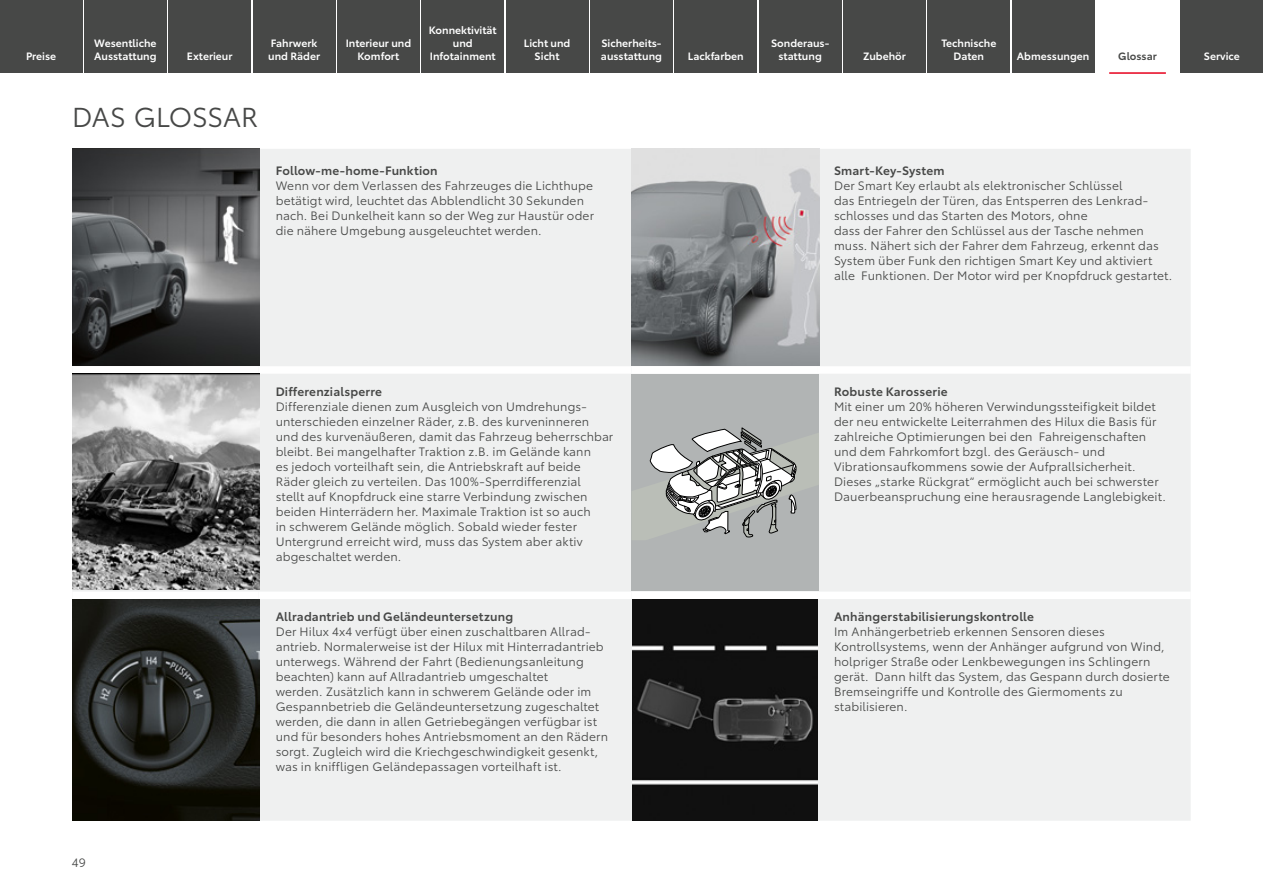
<style>
.page{position:relative;width:1263px;height:893px;background:#fff}
.page>*{position:absolute;margin:0;border:0;box-sizing:border-box;transform-origin:0 0}
.t1{font:27px "Toyota Type";letter-spacing:-.01em;color:#474847}
.t2{font:12px/15px "Toyota Type";letter-spacing:.01em;color:#474847}
.t3{font:600 12px "Toyota Type";letter-spacing:.015em;color:#474847}
.t4{font:600 10.5px/12.6px "Toyota Type";color:#fff;text-align:center}
.t5{font:600 10.5px "Toyota Type";color:#474847}
</style>
<div class="page">
<div style="left:72px;top:149px;width:1119px;height:672px;background:#eff0f0"></div>
<div style="left:72px;top:592px;width:187px;height:7px;background:#fff"></div>
<div style="left:259px;top:592px;width:372px;height:7px;background:#fff"></div>
<div style="left:631px;top:592px;width:186px;height:7px;background:#fff"></div>
<div style="left:817px;top:592px;width:374px;height:7px;background:#fff"></div>
<div style="left:72px;top:366px;width:187px;height:8px;background:#fff"></div>
<div style="left:259px;top:366px;width:372px;height:8px;background:#fff"></div>
<div style="left:631px;top:366px;width:186px;height:8px;background:#fff"></div>
<div style="left:817px;top:366px;width:374px;height:8px;background:#fff"></div>
<img style="left:72px;top:149px;width:188px;height:217px">
<img style="left:631px;top:149px;width:188px;height:217px">
<img style="left:72px;top:374px;width:188px;height:216px">
<div style="left:631px;top:374px;width:188px;height:217px;background:#b1b4b4"></div>
<svg style="left:649px;top:427px;width:148px;height:111px"></svg>
<img style="left:72px;top:599px;width:188px;height:222px">
<img style="left:633px;top:599px;width:185px;height:222px">
<div style="left:0;top:0;width:82px;height:72px;background:#474847"></div>
<div style="left:84px;top:0;width:83px;height:72px;background:#474847"></div>
<div style="left:169px;top:0;width:82px;height:72px;background:#474847"></div>
<div style="left:253px;top:0;width:82px;height:72px;background:#474847"></div>
<div style="left:337px;top:0;width:83px;height:72px;background:#474847"></div>
<div style="left:422px;top:0;width:82px;height:72px;background:#474847"></div>
<div style="left:843px;top:0;width:83px;height:72px;background:#474847"></div>
<div style="left:928px;top:0;width:82px;height:72px;background:#474847"></div>
<div style="left:1012px;top:0;width:82px;height:72px;background:#474847"></div>
<hr style="left:1109px;top:72px;width:57px;height:2px;background:#e7001d">
<div style="left:1181px;top:0;width:82px;height:72px;background:#474847"></div>
<div style="left:506px;top:0;width:82px;height:72px;background:#474847"></div>
<div style="left:590px;top:0;width:83px;height:72px;background:#474847"></div>
<div style="left:675px;top:0;width:82px;height:72px;background:#474847"></div>
<div style="left:759px;top:0;width:82px;height:72px;background:#474847"></div>
<p class="t4" style="left:26px;top:49px;width:32px">Preise</p>
<p class="t4" style="left:94px;top:36px;width:64px;text-align:left">Wesentliche<br>Ausstattung</p>
<p class="t4" style="left:187px;top:49px;width:47px">Exterieur</p>
<p class="t4" style="left:268px;top:36px;width:53px;text-align:left">Fahrwerk und Räder</p>
<p class="t4" style="left:346px;top:36px;width:67px">Interieur und<br>Komfort</p>
<p class="t4" style="left:429px;top:23px;width:69px">Konnektivität und<br>Infotainment</p>
<p class="t4" style="left:524px;top:36px;width:48px">Licht und<br>Sicht</p>
<p class="t4" style="left:601px;top:36px;width:63px;text-align:left">Sicherheits&shy;ausstattung</p>
<h1 class="t1" style="left:72px;top:97px;width:187px">DAS GLOSSAR</h1>
<p class="t3" style="left:276px;top:161px;width:163px">Follow-me-home-Funktion</p>
<p class="t2" style="left:276px;top:177px;width:320px">Wenn vor dem Verlassen des Fahrzeuges die Lichthupe betätigt wird, leuchtet das Abblendlicht 30 Sekunden nach. Bei Dunkelheit kann so der Weg zur Haustür oder die nähere Umgebung ausgeleuchtet werden.</p>
<p class="t4" style="left:688px;top:49px;width:57px">Lackfarben</p>
<p class="t4" style="left:771px;top:36px;width:59px">Sonderaus&shy;stattung</p>
<p class="t4" style="left:863px;top:49px;width:44px">Zubehör</p>
<p class="t4" style="left:941px;top:36px;width:56px">Technische<br>Daten</p>
<p class="t4" style="left:1017px;top:49px;width:74px">Abmessungen</p>
<p class="t5" style="left:1118px;top:48px;width:40px">Glossar</p>
<p class="t4" style="left:1204px;top:49px;width:37px">Service</p>
<p class="t3" style="left:834px;top:161px;width:112px">Smart-Key-System</p>
<p class="t2" style="left:834px;top:177px;width:340px">Der Smart Key erlaubt als elektronischer Schlüssel<br>das Entriegeln der Türen, das Entsperren des Lenkrad&shy;schlosses und das Starten des Motors, ohne<br>dass der Fahrer den Schlüssel aus der Tasche nehmen muss. Nähert sich der Fahrer dem Fahrzeug, erkennt das System über Funk den richtigen Smart Key und aktiviert alle Funktionen. Der Motor wird per Knopfdruck gestartet.</p>
<p class="t2" style="left:72px;top:855px;width:15px">49</p>
<p class="t3" style="left:276px;top:382px;width:108px">Differenzialsperre</p>
<p class="t2" style="left:276px;top:398px;width:339px">Differenziale dienen zum Ausgleich von Umdrehungs&shy;unterschieden einzelner Räder, z.B. des kurveninneren und des kurvenäußeren, damit das Fahrzeug beherrschbar bleibt. Bei mangelhafter Traktion z.B. im Gelände kann<br>es jedoch vorteilhaft sein, die Antriebskraft auf beide Räder gleich zu verteilen. Das 100%-Sperrdifferenzial<br>stellt auf Knopfdruck eine starre Verbindung zwischen beiden Hinterrädern her. Maximale Traktion ist so auch<br>in schwerem Gelände möglich. Sobald wieder fester Untergrund erreicht wird, muss das System aber aktiv abgeschaltet werden.</p>
<p class="t3" style="left:276px;top:608px;width:239px">Allradantrieb und Geländeuntersetzung</p>
<p class="t2" style="left:276px;top:624px;width:334px">Der Hilux 4x4 verfügt über einen zuschaltbaren Allrad&shy;antrieb. Normalerweise ist der Hilux mit Hinterradantrieb unterwegs. Während der Fahrt (Bedienungsanleitung beachten) kann auf Allradantrieb umgeschaltet<br>werden. Zusätzlich kann in schwerem Gelände oder im Gespannbetrieb die Geländeuntersetzung zugeschaltet werden, die dann in allen Getriebegängen verfügbar ist und für besonders hohes Antriebsmoment an den Rädern sorgt. Zugleich wird die Kriechgeschwindigkeit gesenkt, was in kniffligen Geländepassagen vorteilhaft ist.</p>
<p class="t3" style="left:834px;top:382px;width:115px">Robuste Karosserie</p>
<p class="t2" style="left:834px;top:398px;width:333px">Mit einer um 20% höheren Verwindungssteifigkeit bildet der neu entwickelte Leiterrahmen des Hilux die Basis für zahlreiche Optimierungen bei den Fahreigenschaften und dem Fahrkomfort bzgl. des Geräusch- und Vibrationsaufkommens sowie der Aufprallsicherheit.<br>Dieses „starke Rückgrat“ ermöglicht auch bei schwerster Dauerbeanspruchung eine herausragende Langlebigkeit.</p>
<p class="t3" style="left:834px;top:608px;width:201px">Anhängerstabilisierungskontrolle</p>
<p class="t2" style="left:834px;top:624px;width:337px">Im Anhängerbetrieb erkennen Sensoren dieses Kontrollsystems, wenn der Anhänger aufgrund von Wind, holpriger Straße oder Lenkbewegungen ins Schlingern gerät. Dann hilft das System, das Gespann durch dosierte Bremseingriffe und Kontrolle des Giermoments zu stabilisieren.</p>
</div>
